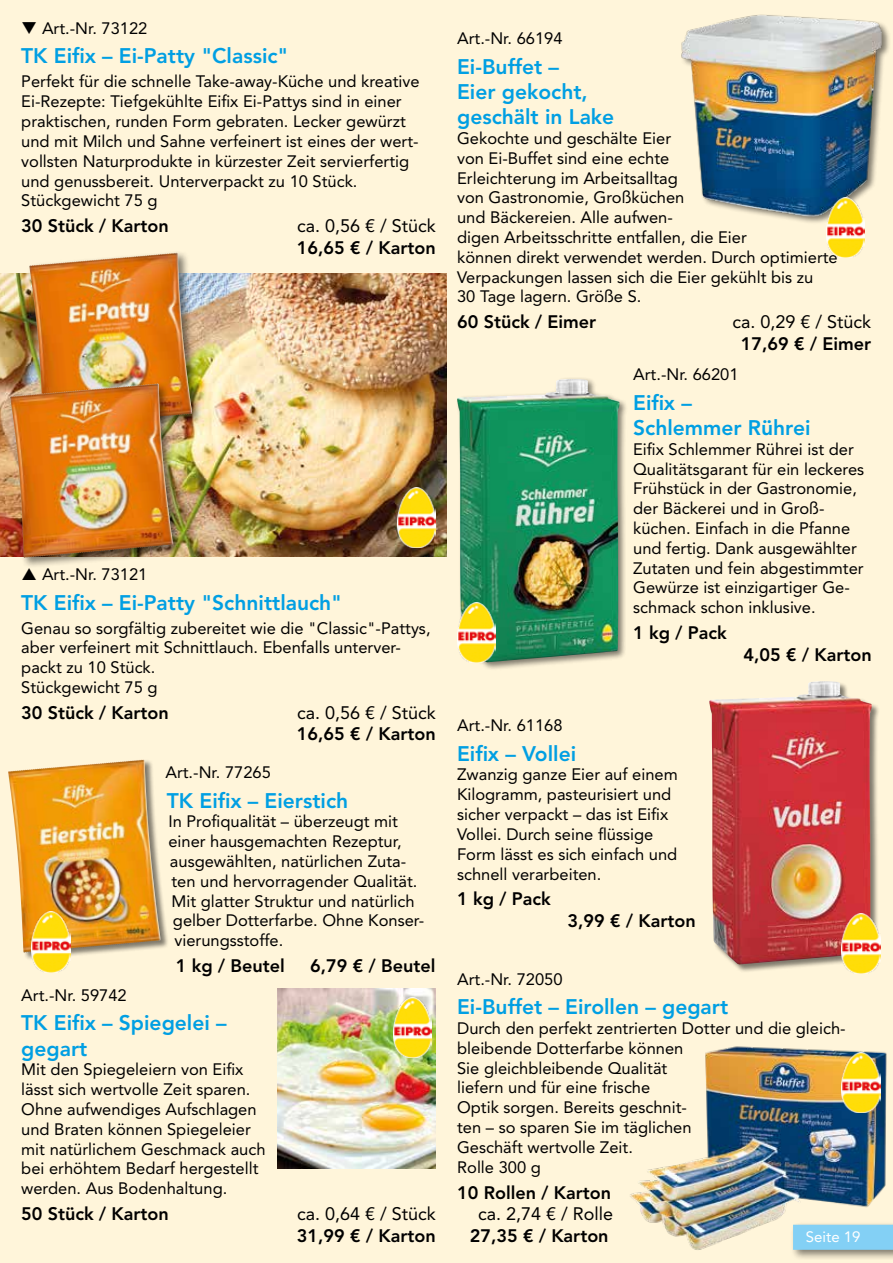
<style>
.page{position:relative;width:893px;height:1263px;background:#fff5da}
.page>*{position:absolute;margin:0;border:0;box-sizing:border-box;transform-origin:0 0}
.t1{font:800 21px/25.2px "Avenir LT Std";color:#009fe3}
.t2{font:800 18px "Avenir LT Std";color:#000}
.t3{font:18px "Avenir LT Std";color:#000}
.t4{font:16.5px/19.8px "Avenir LT Std";color:#000}
.t5{font:15px "Avenir LT Std";color:#fff}
</style>
<div class="page">
<div style="left:8px;top:759px;width:161px;height:202px;background:#000;opacity:.5"></div>
<img style="left:8px;top:759px;width:153px;height:194px">
<img style="left:630px;top:1046px;width:257px;height:204px">
<div style="left:790px;top:1221px;width:103px;height:40px;background:#000;opacity:.5"></div>
<div style="left:793px;top:1225px;width:100px;height:25px;background:#83d0f5"></div>
<img style="left:681px;top:14px;width:209px;height:218px">
<img style="left:827px;top:198px;width:38px;height:60px">
<div style="left:455px;top:377px;width:174px;height:294px;background:#000;opacity:.5"></div>
<img style="left:457px;top:379px;width:162px;height:283px">
<div style="left:709px;top:681px;width:171px;height:292px;background:#000;opacity:.5"></div>
<img style="left:709px;top:681px;width:163px;height:284px">
<img style="left:457px;top:602px;width:38px;height:60px">
<img style="left:842px;top:913px;width:38px;height:60px">
<img style="left:842px;top:1052px;width:38px;height:60px">
<img style="left:0;top:273px;width:446px;height:283px">
<div style="left:27px;top:250px;width:176px;height:188px;background:#000;opacity:.5"></div>
<img style="left:29px;top:253px;width:163px;height:174px">
<div style="left:8px;top:381px;width:176px;height:188px;background:#000;opacity:.5"></div>
<img style="left:10px;top:384px;width:163px;height:174px">
<img style="left:277px;top:988px;width:159px;height:181px">
<img style="left:394px;top:997px;width:38px;height:60px">
<img style="left:398px;top:487px;width:38px;height:60px">
<img style="left:32px;top:912px;width:38px;height:60px">
<svg style="left:22px;top:568px;width:14px;height:1px"></svg>
<p class="t4" style="left:21px;top:18px;width:128px">❑ Art.-Nr. 73122</p>
<p class="t1" style="left:21px;top:44px;width:269px">TK Eifix – Ei-Patty "Classic"</p>
<p class="t4" style="left:21px;top:72px;width:400px">Perfekt für die schnelle Take-away-Küche und kreative Ei-Rezepte: Tiefgekühlte Eifix Ei-Pattys sind in einer praktischen, runden Form gebraten. Lecker gewürzt und mit Milch und Sahne verfeinert ist eines der wert&shy;vollsten Naturprodukte in kürzester Zeit servierfertig und genussbereit. Unterverpackt zu 10 Stück.<br>Stückgewicht 75 g</p>
<p class="t2" style="left:21px;top:215px;width:149px">30 Stück / Karton</p>
<p class="t3" style="left:297px;top:215px;width:140px">ca. 0,56 € / Stück</p>
<p class="t2" style="left:297px;top:237px;width:140px">16,65 € / Karton</p>
<p class="t4" style="left:42px;top:565px;width:107px">Art.-Nr. 73121</p>
<p class="t1" style="left:21px;top:590px;width:322px">TK Eifix – Ei-Patty "Schnittlauch"</p>
<p class="t4" style="left:21px;top:618px;width:411px">Genau so sorgfältig zubereitet wie die "Classic"-Pattys, aber verfeinert mit Schnittlauch. Ebenfalls unterver&shy;packt zu 10 Stück.<br>Stückgewicht 75 g</p>
<p class="t2" style="left:21px;top:702px;width:149px">30 Stück / Karton</p>
<p class="t3" style="left:297px;top:702px;width:140px">ca. 0,56 € / Stück</p>
<p class="t2" style="left:297px;top:723px;width:140px">16,65 € / Karton</p>
<p class="t4" style="left:165px;top:763px;width:107px">Art.-Nr. 77265</p>
<p class="t1" style="left:167px;top:788px;width:183px">TK Eifix – Eierstich</p>
<p class="t4" style="left:168px;top:812px;width:231px">In Profiqualität – überzeugt mit</p>
<p class="t4" style="left:168px;top:832px;width:235px">einer hausgemachten Rezeptur,</p>
<p class="t4" style="left:170px;top:851px;width:238px">ausgewählten, natürlichen Zuta-</p>
<p class="t4" style="left:171px;top:871px;width:248px">ten und hervorragender Qualität.</p>
<p class="t4" style="left:171px;top:891px;width:245px">Mit glatter Struktur und natürlich</p>
<p class="t4" style="left:173px;top:911px;width:253px">gelber Dotterfarbe. Ohne Konser-</p>
<p class="t4" style="left:174px;top:931px;width:110px">vierungsstoffe.</p>
<p class="t2" style="left:176px;top:955px;width:110px">1 kg / Beutel</p>
<p class="t2" style="left:310px;top:955px;width:127px">6,79 € / Beutel</p>
<p class="t4" style="left:21px;top:985px;width:107px">Art.-Nr. 59742</p>
<p class="t1" style="left:21px;top:1010px;width:207px">TK Eifix – Spiegelei – gegart</p>
<p class="t4" style="left:21px;top:1060px;width:246px">Mit den Spiegeleiern von Eifix lässt sich wertvolle Zeit sparen.<br>Ohne aufwendiges Aufschlagen und Braten können Spiegeleier mit natürlichem Geschmack auch bei erhöhtem Bedarf hergestellt werden. Aus Bodenhaltung.</p>
<p class="t2" style="left:21px;top:1203px;width:149px">50 Stück / Karton</p>
<p class="t3" style="left:297px;top:1203px;width:140px">ca. 0,64 € / Stück</p>
<p class="t2" style="left:297px;top:1225px;width:140px">31,99 € / Karton</p>
<p class="t4" style="left:457px;top:29px;width:107px">Art.-Nr. 66194</p>
<p class="t1" style="left:457px;top:54px;width:159px">Ei-Buffet –<br>Eier gekocht, geschält in Lake</p>
<p class="t4" style="left:457px;top:129px;width:382px">Gekochte und geschälte Eier<br>von Ei-Buffet sind eine echte<br>Erleichterung im Arbeitsalltag<br>von Gastronomie, Großküchen<br>und Bäckereien. Alle aufwen-<br>digen Arbeitsschritte entfallen, die Eier<br>können direkt verwendet werden. Durch optimierte Verpackungen lassen sich die Eier gekühlt bis zu<br>30 Tage lagern. Größe S.</p>
<p class="t2" style="left:457px;top:311px;width:140px">60 Stück / Eimer</p>
<p class="t3" style="left:732px;top:312px;width:140px">ca. 0,29 € / Stück</p>
<p class="t2" style="left:741px;top:333px;width:132px">17,69 € / Eimer</p>
<p class="t4" style="left:633px;top:365px;width:107px">Art.-Nr. 66201</p>
<p class="t1" style="left:633px;top:390px;width:179px">Eifix –<br>Schlemmer Rührei</p>
<p class="t4" style="left:633px;top:439px;width:233px">Eifix Schlemmer Rührei ist der<br>Qualitätsgarant für ein leckeres<br>Frühstück in der Gastronomie, der Bäckerei und in Groß&shy;küchen. Einfach in die Pfanne und fertig. Dank ausgewählter<br>Zutaten und fein abgestimmter<br>Gewürze ist einzigartiger Ge&shy;schmack schon inklusive.</p>
<p class="t2" style="left:633px;top:622px;width:95px">1 kg / Pack</p>
<p class="t2" style="left:743px;top:644px;width:130px">4,05 € / Karton</p>
<p class="t4" style="left:457px;top:716px;width:107px">Art.-Nr. 61168</p>
<p class="t1" style="left:457px;top:741px;width:121px">Eifix – Vollei</p>
<p class="t4" style="left:457px;top:765px;width:222px">Zwanzig ganze Eier auf einem<br>Kilogramm, pasteurisiert und sicher verpackt – das ist Eifix<br>Vollei. Durch seine flüssige<br>Form lässt es sich einfach und schnell verarbeiten.</p>
<p class="t2" style="left:457px;top:888px;width:95px">1 kg / Pack</p>
<p class="t2" style="left:567px;top:910px;width:130px">3,99 € / Karton</p>
<p class="t4" style="left:457px;top:969px;width:107px">Art.-Nr. 72050</p>
<p class="t1" style="left:457px;top:994px;width:273px">Ei-Buffet – Eirollen – gegart</p>
<p class="t4" style="left:457px;top:1018px;width:390px">Durch den perfekt zentrierten Dotter und die gleich&shy;bleibende Dotterfarbe können<br>Sie gleichbleibende Qualität<br>liefern und für eine frische<br>Optik sorgen. Bereits geschnit-<br>ten – so sparen Sie im täglichen<br>Geschäft wertvolle Zeit.<br>Rolle 300 g</p>
<p class="t2" style="left:457px;top:1181px;width:155px">10 Rollen / Karton</p>
<p class="t3" style="left:478px;top:1203px;width:137px">ca. 2,74 € / Rolle</p>
<p class="t2" style="left:470px;top:1225px;width:140px">27,35 € / Karton</p>
<p class="t5" style="left:806px;top:1228px;width:56px">Seite 19</p>
</div>
